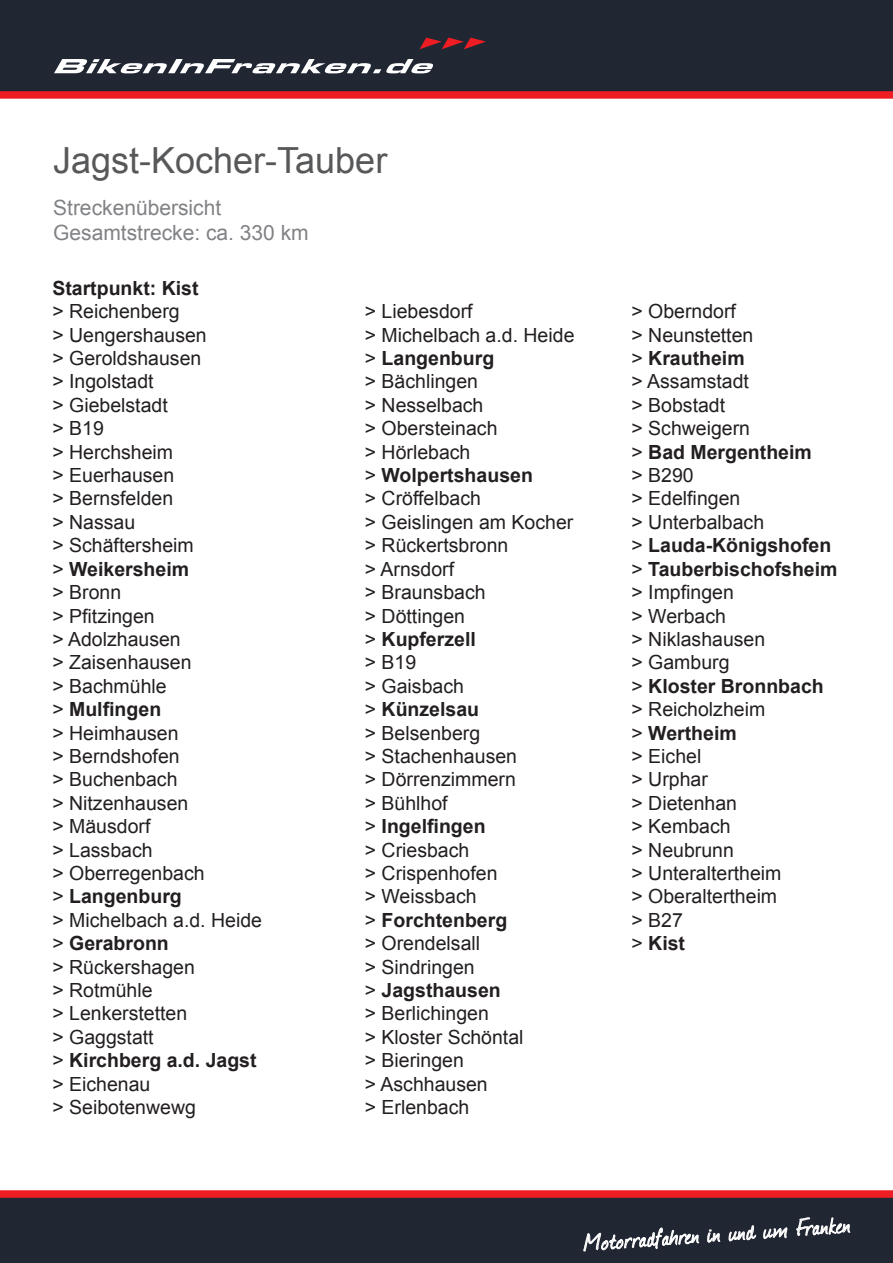
<style>
.page{position:relative;width:893px;height:1263px;background:#fff}
.page>*{position:absolute;margin:0;border:0;box-sizing:border-box;transform-origin:0 0}
.t1{font:36px "Arial";color:#57585a}
.t2{font:27px "Journal";color:#fff}
.t3{font:21px/25.2px "Arial";color:#808285}
.t4{font:19.5px/23.4px "Arial";color:#231f20}
.t5{font:700 19.5px "Arial";color:#231f20}
.s1{font-weight:700}
</style>
<div class="page">
<svg style="left:0;top:0;width:893px;height:99px;background:#322632"></svg>
<svg style="left:0;top:1190px;width:893px;height:73px;background:#392531"></svg>
<svg style="left:54px;top:59px;width:379px;height:14px"></svg>
<svg style="left:420px;top:38px;width:66px;height:11px"></svg>
<svg style="left:583px;top:1226px;width:117px;height:37px;background:#454954"></svg>
<svg style="left:707px;top:1228px;width:14px;height:23px"></svg>
<svg style="left:728px;top:1225px;width:28px;height:17px"></svg>
<svg style="left:763px;top:1225px;width:25px;height:24px"></svg>
<svg style="left:796px;top:1217px;width:55px;height:23px"></svg>
<h1 class="t1" style="left:53px;top:137px;width:336px">Jagst-Kocher-Tauber</h1>
<p class="t3" style="left:53px;top:195px;width:257px">Streckenübersicht<br>Gesamtstrecke: ca. 330 km</p>
<p class="t5" style="left:52px;top:275px;width:148px">Startpunkt: Kist</p>
<p class="t4" style="left:52px;top:300px;width:211px">&gt; Reichenberg<br>&gt; Uengershausen<br>&gt; Geroldshausen<br>&gt; Ingolstadt<br>&gt; Giebelstadt<br>&gt; B19<br>&gt; Herchsheim<br>&gt; Euerhausen<br>&gt; Bernsfelden<br>&gt; Nassau<br>&gt; Schäftersheim<br>&gt; <span class="s1">Weikersheim<br></span>&gt; Bronn<br>&gt; Pfitzingen<br>&gt; Adolzhausen<br>&gt; Zaisenhausen<br>&gt; Bachmühle<br>&gt; <span class="s1">Mulfingen<br></span>&gt; Heimhausen<br>&gt; Berndshofen<br>&gt; Buchenbach<br>&gt; Nitzenhausen<br>&gt; Mäusdorf<br>&gt; Lassbach<br>&gt; Oberregenbach<br>&gt; <span class="s1">Langenburg<br></span>&gt; Michelbach a.d. Heide &gt; <span class="s1">Gerabronn<br></span>&gt; Rückershagen<br>&gt; Rotmühle<br>&gt; Lenkerstetten<br>&gt; Gaggstatt<br>&gt; <span class="s1">Kirchberg a.d. Jagst </span>&gt; Eichenau<br>&gt; Seibotenwewg</p>
<p class="t4" style="left:365px;top:300px;width:211px">&gt; Liebesdorf<br>&gt; Michelbach a.d. Heide &gt; <span class="s1">Langenburg<br></span>&gt; Bächlingen<br>&gt; Nesselbach<br>&gt; Obersteinach<br>&gt; Hörlebach<br>&gt; <span class="s1">Wolpertshausen<br></span>&gt; Cröffelbach<br>&gt; Geislingen am Kocher &gt; Rückertsbronn<br>&gt; Arnsdorf<br>&gt; Braunsbach<br>&gt; Döttingen<br>&gt; <span class="s1">Kupferzell<br></span>&gt; B19<br>&gt; Gaisbach<br>&gt; <span class="s1">Künzelsau<br></span>&gt; Belsenberg<br>&gt; Stachenhausen<br>&gt; Dörrenzimmern<br>&gt; Bühlhof<br>&gt; <span class="s1">Ingelfingen<br></span>&gt; Criesbach<br>&gt; Crispenhofen<br>&gt; Weissbach<br>&gt; <span class="s1">Forchtenberg<br></span>&gt; Orendelsall<br>&gt; Sindringen<br>&gt; <span class="s1">Jagsthausen<br></span>&gt; Berlichingen<br>&gt; Kloster Schöntal<br>&gt; Bieringen<br>&gt; Aschhausen<br>&gt; Erlenbach</p>
<p class="t4" style="left:631px;top:300px;width:208px">&gt; Oberndorf<br>&gt; Neunstetten<br>&gt; <span class="s1">Krautheim<br></span>&gt; Assamstadt<br>&gt; Bobstadt<br>&gt; Schweigern<br>&gt; <span class="s1">Bad Mergentheim<br></span>&gt; B290<br>&gt; Edelfingen<br>&gt; Unterbalbach<br>&gt; <span class="s1">Lauda-Königshofen </span>&gt; <span class="s1">Tauberbischofsheim </span>&gt; Impfingen<br>&gt; Werbach<br>&gt; Niklashausen<br>&gt; Gamburg<br>&gt; <span class="s1">Kloster Bronnbach </span>&gt; Reicholzheim<br>&gt; <span class="s1">Wertheim<br></span>&gt; Eichel<br>&gt; Urphar<br>&gt; Dietenhan<br>&gt; Kembach<br>&gt; Neubrunn<br>&gt; Unteraltertheim<br>&gt; Oberaltertheim<br>&gt; B27<br>&gt; <span class="s1">Kist</span></p>
<h2 class="t2" style="left:583px;top:1224px;width:268px;rotate:-4deg">Motorradfahren in und um Franken</h2>
</div>
